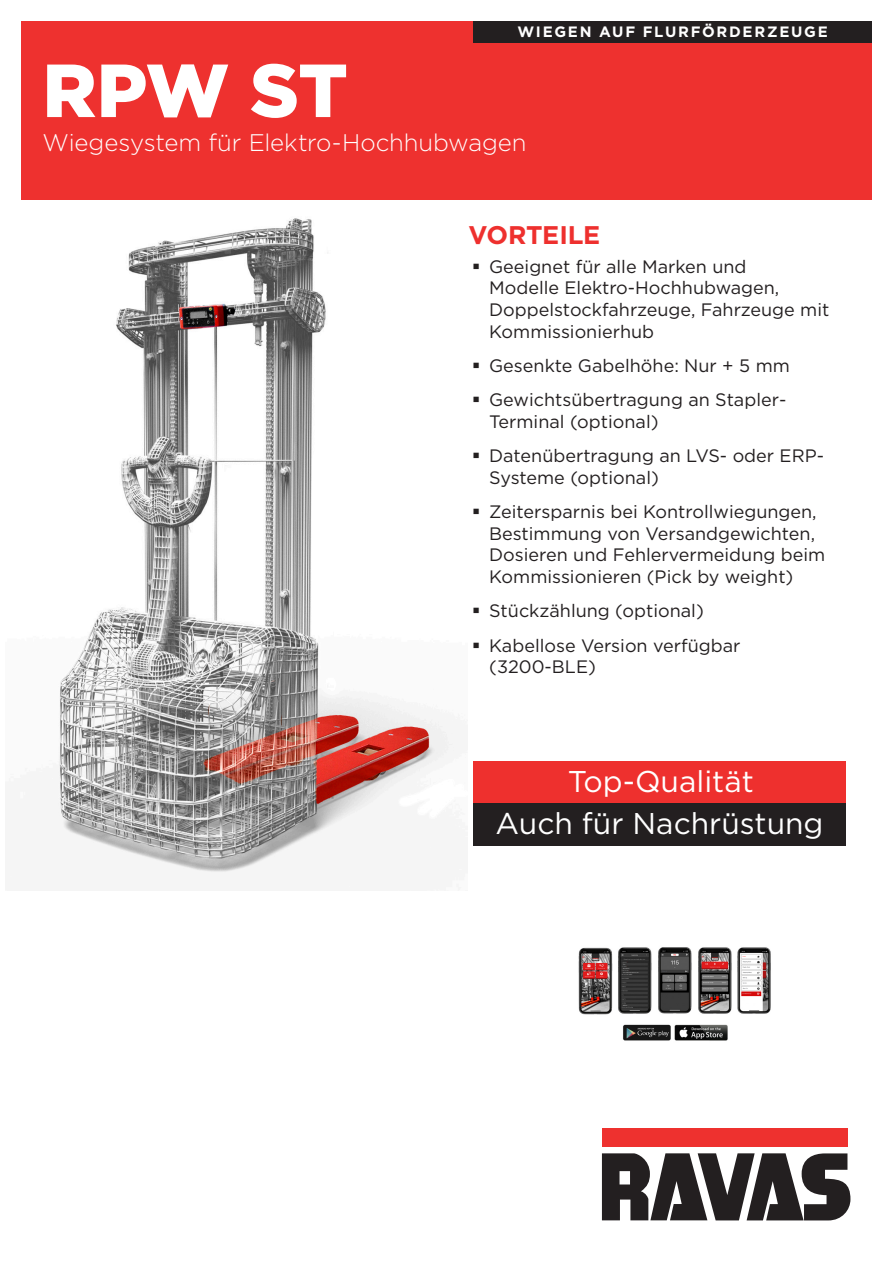
<style>
.page{position:relative;width:893px;height:1263px;background:#fff}
.page>*{position:absolute;margin:0;border:0;box-sizing:border-box;transform-origin:0 0}
.t1{font:900 75px "Gotham";color:#fff}
.t2{font:30px "Gotham";color:#fff}
.t3{font:700 25.5px "Gotham";letter-spacing:-.01em;color:#ee302e}
.t4{font:300 24px "Gotham";letter-spacing:-.005em;color:#fff}
.t5{font:18px/21.6px "Gotham";color:#231f20}
.t6{font:700 15px "Gotham";letter-spacing:.115em;color:#fff}
</style>
<div class="page">
<img style="left:58px;top:218px;width:396px;height:655px">
<div style="left:21px;top:21px;width:851px;height:179px;background:#ee312f"></div>
<div style="left:473px;top:761px;width:372px;height:43px;background:#ee302e"></div>
<div style="left:473px;top:804px;width:372px;height:42px;background:#231f20"></div>
<div style="left:602px;top:1128px;width:245px;height:19px;background:#ee312f"></div>
<svg style="left:602px;top:1153px;width:248px;height:67px"></svg>
<div style="left:473px;top:21px;width:399px;height:22px;background:#231f20"></div>
<img style="left:578px;top:947px;width:193px;height:94px">
<p class="t1" style="left:43px;top:47px;width:307px">RPW ST</p>
<p class="t6" style="left:518px;top:23px;width:312px">WIEGEN AUF FLURFÖRDERZEUGE</p>
<p class="t4" style="left:43px;top:129px;width:486px">Wiegesystem für Elektro-Hochhubwagen</p>
<p class="t3" style="left:469px;top:220px;width:133px">VORTEILE</p>
<p class="t5" style="left:489px;top:255px;width:342px">Geeignet für alle Marken und<br>Modelle Elektro-Hochhubwagen,<br>Doppelstockfahrzeuge, Fahrzeuge mit<br>Kommissionierhub</p>
<p class="t5" style="left:489px;top:354px;width:302px">Gesenkte Gabelhöhe: Nur + 5 mm</p>
<p class="t5" style="left:489px;top:389px;width:299px">Gewichtsübertragung an Stapler-<br>Terminal (optional)</p>
<p class="t5" style="left:489px;top:445px;width:336px">Datenübertragung an LVS- oder ERP-<br>Systeme (optional)</p>
<p class="t5" style="left:489px;top:501px;width:338px">Zeitersparnis bei Kontrollwiegungen, Bestimmung von Versandgewichten, Dosieren und Fehlervermeidung beim Kommissionieren (Pick by weight)</p>
<p class="t5" style="left:489px;top:600px;width:216px">Stückzählung (optional)</p>
<p class="t5" style="left:489px;top:634px;width:253px">Kabellose Version verfügbar (3200-BLE)</p>
<p class="t2" style="left:568px;top:765px;width:187px">Top-Qualität</p>
<p class="t2" style="left:495px;top:807px;width:330px">Auch für Nachrüstung</p>
</div>
